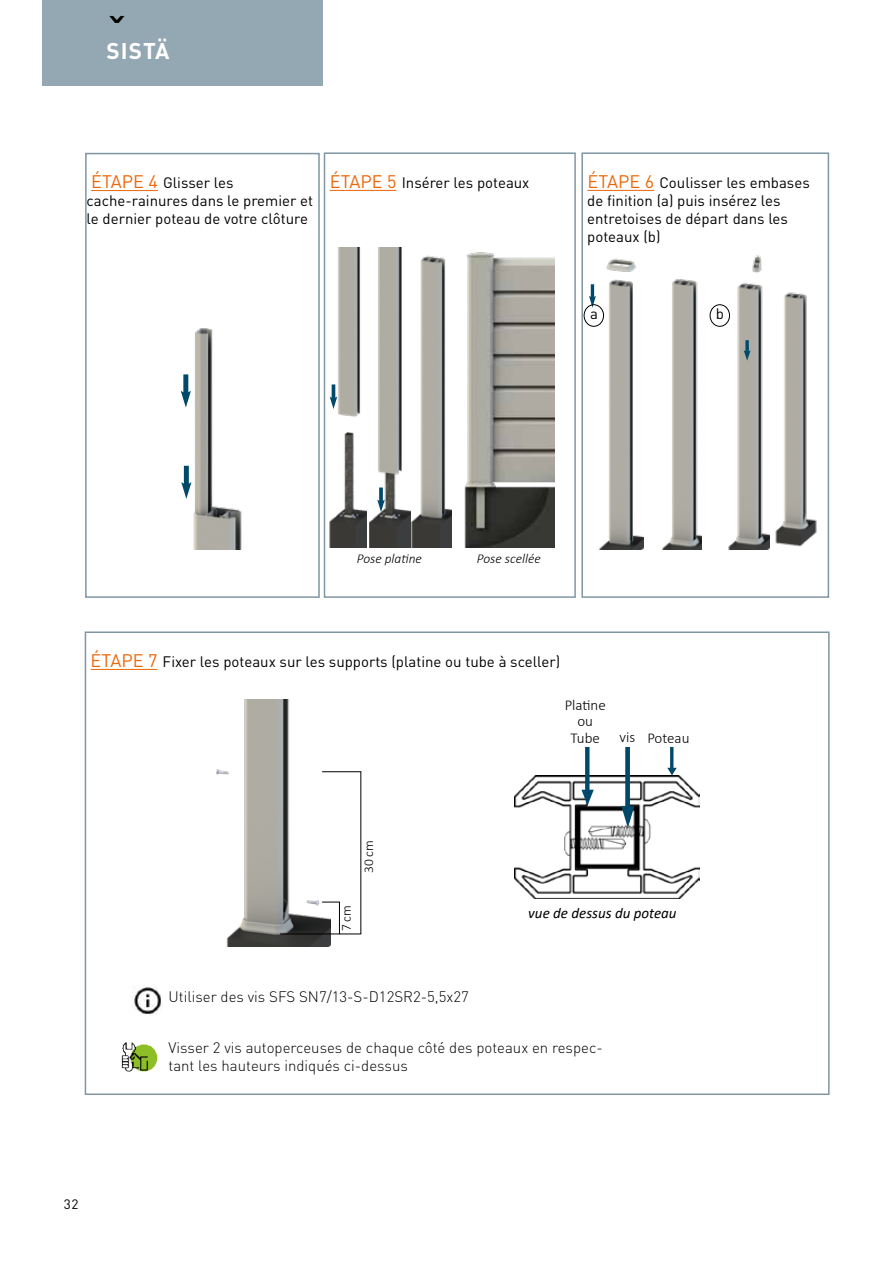
<style>
.page{position:relative;width:893px;height:1263px;background:#fff}
.page>*{position:absolute;margin:0;border:0;box-sizing:border-box;transform-origin:0 0}
.t1{font:700 22.5px "DIN Pro";letter-spacing:.045em;color:#fff}
.t2{font:15px/18px "DIN Pro";color:#000}
.t3{font:300 15px/18px "DIN Pro";color:#000}
.t4{font:300 15px/16.5px "Calibri";color:#000;text-align:center}
.t5{font:italic 15px "Calibri";color:#000}
.t6{font:italic 300 13.5px "Calibri";color:#000}
.t7{font:300 13.5px "Calibri";color:#000}
.t8{font:13.5px "DIN Pro";color:#000}
.s1{font-size:18px;color:#ec6608}
</style>
<div class="page">
<hr style="left:330px;top:190px;width:66px;height:1px;background:#ec6608">
<div style="left:324px;top:152px;width:252px;height:446px;border:2px solid #8096a3"></div>
<hr style="left:91px;top:190px;width:67px;height:1px;background:#ec6608">
<div style="left:85px;top:153px;width:235px;height:445px;border:2px solid #8096a3"></div>
<img style="left:180px;top:328px;width:62px;height:222px">
<svg style="left:181px;top:374px;width:10px;height:33px"></svg>
<svg style="left:181px;top:466px;width:10px;height:33px"></svg>
<img style="left:464px;top:252px;width:90px;height:296px">
<img style="left:369px;top:248px;width:82px;height:299px">
<img style="left:329px;top:248px;width:37px;height:300px">
<svg style="left:330px;top:384px;width:7px;height:25px"></svg>
<svg style="left:377px;top:487px;width:8px;height:25px"></svg>
<hr style="left:587px;top:190px;width:67px;height:1px;background:#ec6608">
<div style="left:581px;top:152px;width:248px;height:446px;border:2px solid #8096a3"></div>
<img style="left:584px;top:258px;width:118px;height:292px">
<svg style="left:589px;top:284px;width:7px;height:24px"></svg>
<img style="left:710px;top:255px;width:59px;height:295px">
<img style="left:775px;top:282px;width:55px;height:268px">
<svg style="left:744px;top:340px;width:7px;height:21px"></svg>
<div style="left:710px;top:304px;width:20px;height:23px;border:1px solid #000;border-radius:50%"></div>
<div style="left:584px;top:304px;width:20px;height:23px;border:1px solid #000;border-radius:50%"></div>
<hr style="left:91px;top:669px;width:66px;height:1px;background:#ec6608">
<div style="left:85px;top:631px;width:745px;height:464px;border:2px solid #8096a3"></div>
<img style="left:515px;top:776px;width:184px;height:123px">
<svg style="left:621px;top:747px;width:13px;height:81px"></svg>
<svg style="left:581px;top:747px;width:13px;height:58px"></svg>
<svg style="left:667px;top:747px;width:10px;height:28px"></svg>
<img style="left:216px;top:699px;width:114px;height:247px">
<svg style="left:322px;top:902px;width:17px;height:1px"></svg>
<hr style="left:280px;top:933px;width:81px;height:1px;background:#000">
<hr style="left:322px;top:771px;width:39px;height:1px;background:#000">
<hr style="left:360px;top:771px;width:1px;height:163px;background:#000">
<img style="left:133px;top:985px;width:28px;height:30px">
<hr style="left:339px;top:902px;width:1px;height:32px;background:#000">
<img style="left:121px;top:1042px;width:37px;height:30px">
<div style="left:43px;top:0;width:280px;height:85px;background:#94a8b3"></div>
<h1 class="t1" style="left:106px;top:32px;width:65px"><sup>ˇ</sup>SISTÄ</h1>
<p class="t2" style="left:91px;top:172px;width:144px"><span class="s1">ÉTAPE 4</span> Glisser les</p>
<p class="t2" style="left:330px;top:172px;width:201px"><span class="s1">ÉTAPE 5</span> Insérer les poteaux</p>
<p class="t2" style="left:87px;top:190px;width:228px">cache-rainures dans le premier et le dernier poteau de votre clôture</p>
<p class="t2" style="left:587px;top:172px;width:224px"><span class="s1">ÉTAPE 6</span> Coulisser les embases de finition (a) puis insérez les entretoises de départ dans les poteaux (b)</p>
<p class="t2" style="left:590px;top:303px;width:9px">a</p>
<p class="t2" style="left:716px;top:303px;width:10px">b</p>
<p class="t6" style="left:357px;top:550px;width:67px">Pose platine</p>
<p class="t6" style="left:477px;top:550px;width:65px">Pose scellée</p>
<p class="t2" style="left:91px;top:651px;width:471px"><span class="s1">ÉTAPE 7</span> Fixer les poteaux sur les supports (platine ou tube à sceller)</p>
<p class="t4" style="left:565px;top:696px;width:43px">Platine ou<br>Tube</p>
<p class="t4" style="left:619px;top:729px;width:17px">vis</p>
<p class="t4" style="left:647px;top:729px;width:44px">Poteau</p>
<p class="t7" style="left:360px;top:873px;width:35px;rotate:-90deg">30 cm</p>
<p class="t7" style="left:338px;top:931px;width:28px;rotate:-90deg">7 cm</p>
<p class="t5" style="left:528px;top:902px;width:150px">vue de dessus du poteau</p>
<p class="t3" style="left:169px;top:987px;width:302px">Utiliser des vis SFS SN7/13-S-D12SR2-5,5x27</p>
<p class="t3" style="left:169px;top:1037px;width:436px">Visser 2 vis autoperceuses de chaque côté des poteaux en respec&shy;tant les hauteurs indiqués ci-dessus</p>
<p class="t8" style="left:64px;top:1193px;width:16px">32</p>
</div>
